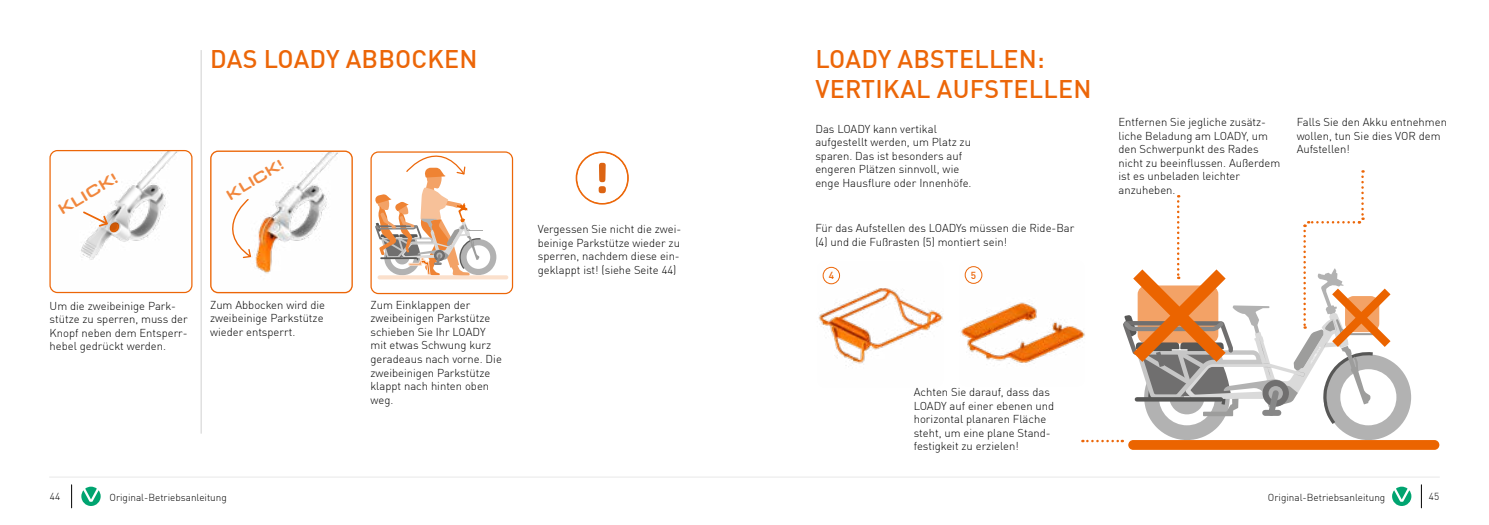
<style>
.page{position:relative;width:1489px;height:525px;background:#fff}
.page>*{position:absolute;margin:0;border:0;box-sizing:border-box;transform-origin:0 0}
.t1{font:500 25px/30px "FFDIN Profor IIC";letter-spacing:.01em;color:#ec6608}
.t2{font:500 15.62px "Eurostile Round Extended";color:#f1873d}
.t3{font:500 15.12px "Eurostile Round Extended";color:#f1873d}
.t4{font:300 11.25px/13.5px "FFDIN Profor IIC";color:#000}
.t5{font:300 10px "FFDIN Profor IIC";color:#000}
.t6{font:500 10px "FFDIN Profor IIC";color:#ec6608}
</style>
<div class="page">
<hr style="left:50px;top:476px;width:1389px;height:1px;background:#d0d0d0">
<svg style="left:81px;top:486px;width:20px;height:19px"></svg>
<svg style="left:71px;top:484px;width:1px;height:23px"></svg>
<svg style="left:1392px;top:486px;width:19px;height:19px"></svg>
<svg style="left:1420px;top:485px;width:1px;height:22px"></svg>
<svg style="left:377px;top:275px;width:131px;height:4px"></svg>
<div style="left:370px;top:151px;width:143px;height:143px;border:1px solid #ec6608;border-radius:7px"></div>
<svg style="left:373px;top:151px;width:123px;height:129px"></svg>
<img style="left:211px;top:152px;width:141px;height:140px">
<div style="left:210px;top:150px;width:143px;height:143px;border:1px solid #ec6608;border-radius:7px"></div>
<svg style="left:212px;top:198px;width:40px;height:61px"></svg>
<img style="left:51px;top:150px;width:141px;height:142px">
<div style="left:49px;top:150px;width:143px;height:143px;border:1px solid #ec6608;border-radius:7px"></div>
<svg style="left:82px;top:210px;width:38px;height:23px"></svg>
<svg style="left:577px;top:152px;width:51px;height:52px"></svg>
<div style="left:575px;top:151px;width:53px;height:53px;border:1px solid #ec6608;border-radius:50%"></div>
<hr style="left:200px;top:50px;width:2px;height:383px;background:#dadada">
<img style="left:818px;top:266px;width:125px;height:100px">
<div style="left:822px;top:267px;width:18px;height:17px;border:1px solid #ec6608;border-radius:50%"></div>
<img style="left:961px;top:266px;width:121px;height:98px">
<div style="left:964px;top:266px;width:18px;height:18px;border:1px solid #ec6608;border-radius:50%"></div>
<div style="left:1128px;top:440px;width:311px;height:9px;background:#eb6400;border-radius:5px"></div>
<svg style="left:1082px;top:170px;width:328px;height:272px"></svg>
<h2 class="t2" style="left:54px;top:201px;width:68px;rotate:-31deg">KLICK!</h2>
<h1 class="t1" style="left:210px;top:42px;width:269px">DAS LOADY ABBOCKEN</h1>
<h3 class="t3" style="left:222px;top:187px;width:66px;rotate:-31deg">KLICK!</h3>
<p class="t4" style="left:50px;top:298px;width:140px">Um die zweibeinige Park&shy;stütze zu sperren, muss der<br>Knopf neben dem Entsperr&shy;hebel gedrückt werden.</p>
<p class="t4" style="left:210px;top:297px;width:116px">Zum Abbocken wird die zweibeinige Parkstütze wieder entsperrt.</p>
<p class="t4" style="left:370px;top:297px;width:133px">Zum Einklappen der zweibeinigen Parkstütze schieben Sie Ihr LOADY mit etwas Schwung kurz geradeaus nach vorne. Die zweibeinigen Parkstütze klappt nach hinten oben weg.</p>
<p class="t4" style="left:538px;top:221px;width:145px">Vergessen Sie nicht die zwei&shy;beinige Parkstütze wieder zu sperren, nachdem diese ein&shy;geklappt ist! (siehe Seite 44)</p>
<h1 class="t1" style="left:815px;top:42px;width:277px">LOADY ABSTELLEN:<br>VERTIKAL AUFSTELLEN</h1>
<p class="t4" style="left:815px;top:121px;width:158px">Das LOADY kann vertikal aufgestellt werden, um Platz zu sparen. Das ist besonders auf engeren Plätzen sinnvoll, wie enge Hausflure oder Innenhöfe.</p>
<p class="t4" style="left:815px;top:220px;width:260px">Für das Aufstellen des LOADYs müssen die Ride-Bar (4) und die Fußrasten (5) montiert sein!</p>
<p class="t6" style="left:828px;top:268px;width:7px">4</p>
<p class="t6" style="left:970px;top:267px;width:7px">5</p>
<p class="t4" style="left:1118px;top:114px;width:163px">Entfernen Sie jegliche zusätz&shy;liche Beladung am LOADY, um den Schwerpunkt des Rades nicht zu beeinflussen. Außerdem ist es unbeladen leichter anzuheben.</p>
<p class="t4" style="left:1296px;top:114px;width:152px">Falls Sie den Akku entnehmen wollen, tun Sie dies VOR dem<br>Aufstellen!</p>
<p class="t4" style="left:913px;top:384px;width:142px">Achten Sie darauf, dass das<br>LOADY auf einer ebenen und horizontal planaren Fläche steht, um eine plane Stand&shy;festigkeit zu erzielen!</p>
<p class="t5" style="left:50px;top:488px;width:12px">44</p>
<p class="t5" style="left:109px;top:489px;width:119px">Original-Betriebsanleitung</p>
<p class="t5" style="left:1267px;top:489px;width:119px">Original-Betriebsanleitung</p>
<p class="t5" style="left:1428px;top:488px;width:12px">45</p>
</div>
